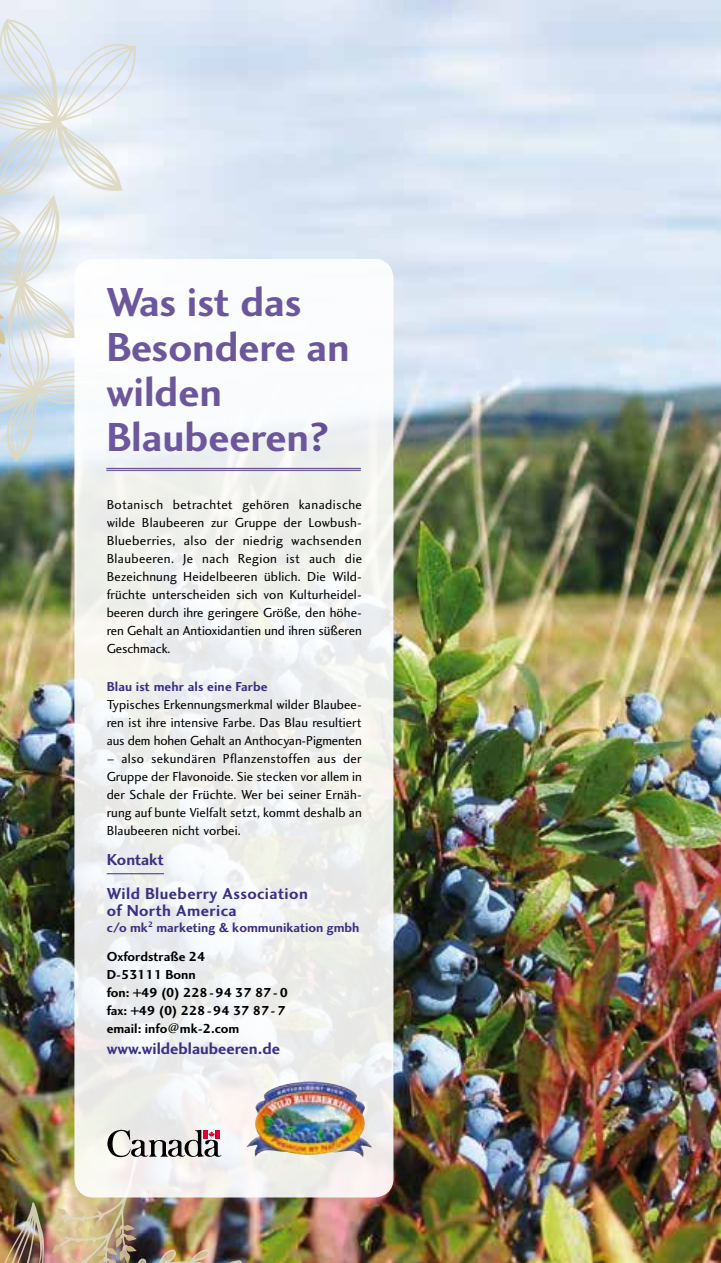
<style>
.page{position:relative;width:721px;height:1263px;background:#fff}
.page>*{position:absolute;margin:0;border:0;box-sizing:border-box;transform-origin:0 0}
.t1{font:42px/45px "Charlotte Sans Bold Plain";color:#6c579d}
.t2{font:16.5px/34.5px "Charlotte Sans Bold Plain";letter-spacing:.025em;color:#3c2e86}
.t3{font:16.5px "Charlotte Sans Bold Plain";color:#3c2e86}
.t4{font:13.5px/18px "Charlotte Sans Book Plain";color:#000;text-align:justify}
.t5{font:13.5px/18px "Charlotte Sans Bold Plain";color:#000}
.t6{font:13.5px/28.5px "Charlotte Sans Bold Plain";color:#3c2e86}
.s1{color:#634e97}
.s2{color:#000}
</style>
<div class="page">
<img style="left:0;top:0;width:721px;height:1263px">
<svg style="left:0;top:19px;width:136px;height:443px"></svg>
<div style="left:74px;top:259px;width:319px;height:938px;background:linear-gradient(to right,#f2f3f3,#f2f2f1);border-radius:19px"></div>
<hr style="left:107px;top:873px;width:57px;height:1px;background:#3c2e86">
<img style="left:246px;top:1081px;width:126px;height:76px">
<img style="left:0;top:1129px;width:269px;height:134px">
<hr style="left:106px;top:468px;width:255px;height:1px;background:#6c579d">
<hr style="left:106px;top:470px;width:255px;height:1px;background:#6c579d">
<h1 class="t1" style="left:106px;top:279px;width:245px">Was ist das<br>Besondere an wilden<br>Blaubeeren<span class="s1">?</span></h1>
<p class="t4" style="left:107px;top:496px;width:257px">Botanisch betrachtet gehören kanadische wilde Blaubeeren zur Gruppe der Lowbush-Blueberries, also der niedrig wachsenden Blaubeeren. Je nach Region ist auch die Bezeichnung Heidelbeeren üblich. Die Wild&shy;früchte unterscheiden sich von Kulturheidel&shy;beeren durch ihre geringere Größe, den höhe&shy;ren Gehalt an Antioxidantien und ihren süßeren Geschmack.</p>
<p class="t6" style="left:107px;top:672px;width:162px">Blau ist mehr als eine Farbe</p>
<p class="t4" style="left:107px;top:695px;width:257px">Typisches Erkennungsmerkmal wilder Blaubee&shy;ren ist ihre intensive Farbe. Das Blau resultiert aus dem hohen Gehalt an Anthocyan-Pigmenten</p>
<p class="t4" style="left:107px;top:749px;width:257px">– also sekundären Pflanzenstoffen aus der Gruppe der Flavonoide. Sie stecken vor allem in der Schale der Früchte. Wer bei seiner Ernäh&shy;rung auf bunte Vielfalt setzt, kommt deshalb an Blaubeeren nicht vorbei.</p>
<p class="t2" style="left:107px;top:842px;width:203px">Kontakt<br>Wild Blueberry Association</p>
<p class="t2" style="left:107px;top:893px;width:131px">of North America</p>
<p class="t6" style="left:107px;top:913px;width:254px">c/o mk<sup>2</sup> marketing &amp; kommunikation gmbh<br><span class="s2">Oxfordstraße 24</span></p>
<p class="t5" style="left:107px;top:965px;width:183px">D-53111 Bonn<br>fon: +49 (0) 228-94 37 87- 0 fax: +49 (0) 228-94 37 87- 7 email: info@mk-2.com</p>
<p class="t3" style="left:107px;top:1038px;width:175px">www.wildeblaubeeren.de</p>
</div>
